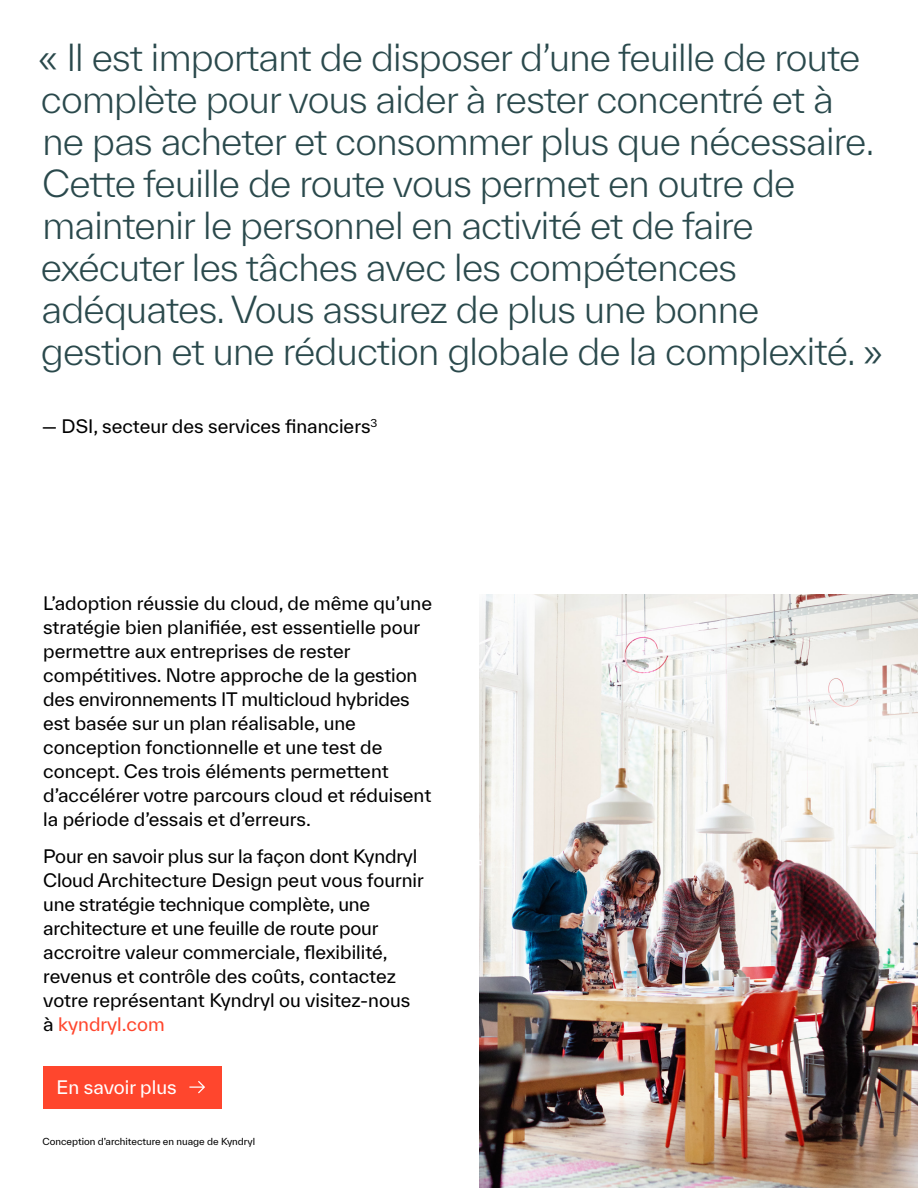
<style>
.page{position:relative;width:918px;height:1188px;background:#fff}
.page>*{position:absolute;margin:0;border:0;box-sizing:border-box;transform-origin:0 0}
.Medium_Quote{font:300 36px/42px "TWK Everett";letter-spacing:-.02em;color:#2a494c}
.CTA_copy{font:18px/24px "TWK Everett";color:#000}
.Body_copy{font:18px "TWK Everett";color:#fff}
.t1{font:9.3px "TWK Everett";color:#000}
.s1{color:#ff462d}
</style>
<div class="page">
<img style="left:480px;top:595px;width:438px;height:593px">
<div style="left:43px;top:1066px;width:179px;height:42px;background:#ff462d"></div>
<svg style="left:189px;top:1081px;width:16px;height:12px"></svg>
<p class="Medium_Quote" style="left:38px;top:36px;width:847px">« Il est important de disposer d’une feuille de route complète pour vous aider à rester concentré et à<br>ne pas acheter et consommer plus que nécessaire.<br>Cette feuille de route vous permet en outre de maintenir le personnel en activité et de faire exécuter les tâches avec les compétences adéquates. Vous assurez de plus une bonne gestion et une réduction globale de la complexité. »</p>
<p class="CTA_copy" style="left:42px;top:414px;width:337px">— DSI, secteur des services financiers<sup>3</sup></p>
<p class="CTA_copy" style="left:43px;top:591px;width:390px">L’adoption réussie du cloud, de même qu’une stratégie bien planifiée, est essentielle pour permettre aux entreprises de rester compétitives. Notre approche de la gestion des environnements IT multicloud hybrides est basée sur un plan réalisable, une conception fonctionnelle et une test de concept. Ces trois éléments permettent d’accélérer votre parcours cloud et réduisent la période d’essais et d’erreurs.</p>
<p class="CTA_copy" style="left:43px;top:844px;width:382px">Pour en savoir plus sur la façon dont Kyndryl Cloud Architecture Design peut vous fournir une stratégie technique complète, une architecture et une feuille de route pour accroitre valeur commerciale, flexibilité, revenus et contrôle des coûts, contactez votre représentant Kyndryl ou visitez-nous à <span class="s1">kyndryl.com</span></p>
<p class="Body_copy" style="left:57px;top:1074px;width:121px">En savoir plus</p>
<p class="t1" style="left:42px;top:1135px;width:214px">Conception d’architecture en nuage de Kyndryl</p>
</div>
